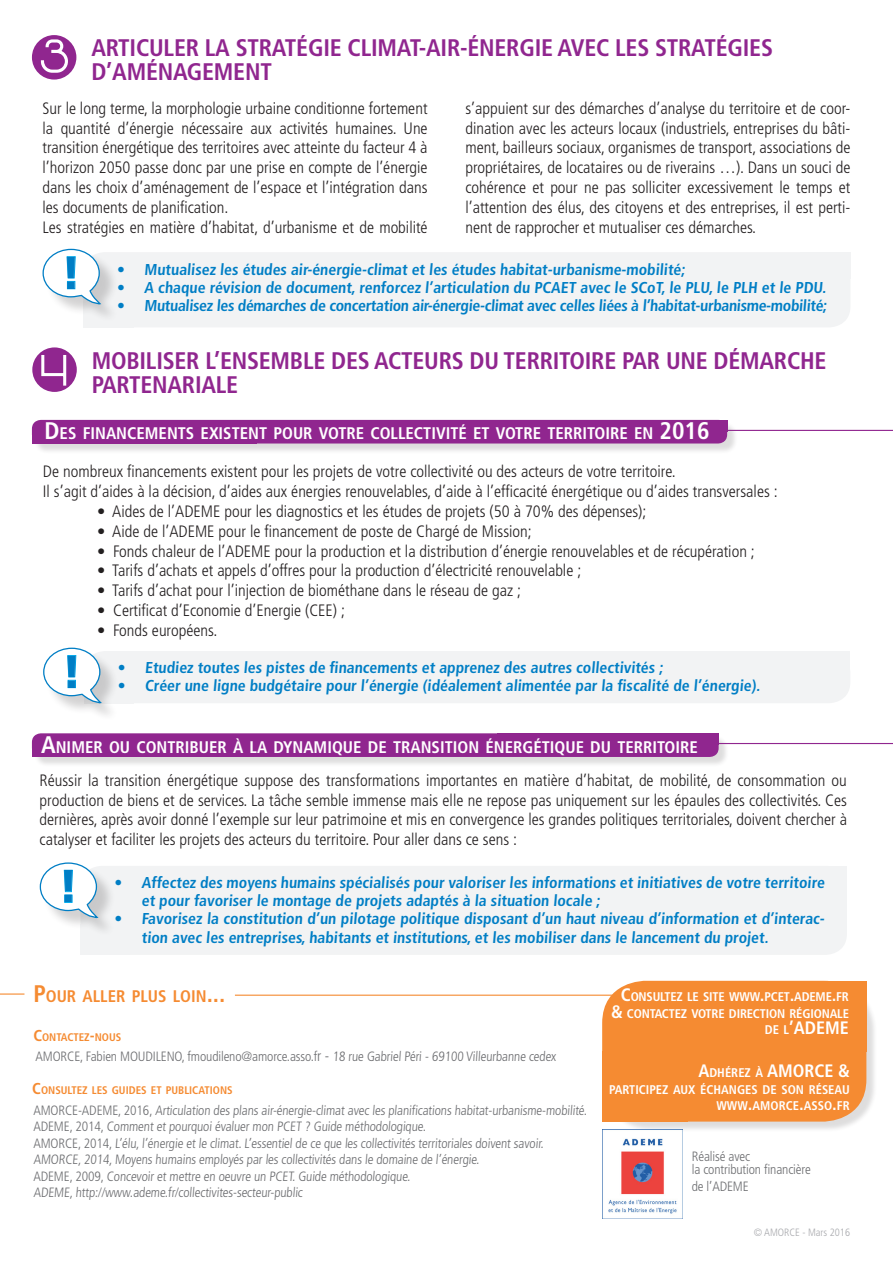
<style>
.page{position:relative;width:893px;height:1263px;background:#fff}
.page>*{position:absolute;margin:0;border:0;box-sizing:border-box;transform-origin:0 0}
.t1{font:900 condensed 45.9px "Frutiger LT Std";color:#007ec5}
.t2{font:700 condensed 24px/24px "Frutiger LT Std";letter-spacing:-.01em;color:#90268f}
.t3{font:700 condensed 18px "Frutiger LT Std";color:#fff}
.t4{font:700 condensed 16.8px "Frutiger LT Std";color:#fff}
.t5{font:700 condensed 16.8px "Frutiger LT Std";color:#f58b32}
.t6{font:300 condensed 16.5px/19.8px "Frutiger LT Std";color:#231f20;text-align:justify}
.t7{font:700 condensed 15.75px/18px "Frutiger LT Std";color:#007ec5}
.t8{font:300 condensed 13.5px "Frutiger LT Std";letter-spacing:-.01em;color:#6c6d70}
.t9{font:700 condensed 12.6px "Frutiger LT Std";letter-spacing:-.015em;color:#fff}
.t10{font:700 condensed 10.95px "Frutiger LT Std";color:#f58b32}
.t11{font:300 condensed 10.65px "Frutiger LT Std";color:#a8a9ad}
.s1{font-size:24px}
.s2{font-size:15.75px}
.s3{font-size:15px}
.s4{font-size:18px}
.s5{font-size:12.6px}
</style>
<div class="page">
<div style="left:603px;top:982px;width:274px;height:150px;background:#231f20;opacity:.15"></div>
<div style="left:602px;top:981px;width:264px;height:140px;background:#f58b32;border-radius:43px"></div>
<div style="left:781px;top:981px;width:85px;height:70px;background:#f58b32"></div>
<div style="left:602px;top:1051px;width:85px;height:70px;background:#f58b32"></div>
<div style="left:33px;top:735px;width:696px;height:32px;background:#231f20;opacity:.15"></div>
<div style="left:32px;top:733px;width:687px;height:24px;background:#90268f;border-radius:9px"></div>
<div style="left:497px;top:733px;width:222px;height:12px;background:#90268f"></div>
<div style="left:32px;top:745px;width:221px;height:12px;background:#90268f"></div>
<div style="left:33px;top:421px;width:705px;height:33px;background:#231f20;opacity:.15"></div>
<div style="left:32px;top:420px;width:695px;height:23px;background:#90268f;border-radius:9px"></div>
<div style="left:503px;top:420px;width:224px;height:12px;background:#90268f"></div>
<div style="left:32px;top:432px;width:224px;height:11px;background:#90268f"></div>
<div style="left:32px;top:35px;width:44px;height:45px;background:#90268f;border-radius:50%"></div>
<svg style="left:40px;top:38px;width:29px;height:35px"></svg>
<div style="left:83px;top:252px;width:767px;height:75px;background:#f2f3f4;border-radius:21px"></div>
<div style="left:83px;top:301px;width:50px;height:26px;background:#f2f3f4"></div>
<div style="left:800px;top:252px;width:50px;height:26px;background:#f2f3f4"></div>
<div style="left:45px;top:252px;width:74px;height:71px;background:#231f20;opacity:.2"></div>
<svg style="left:42px;top:248px;width:59px;height:57px"></svg>
<hr style="left:711px;top:430px;width:182px;height:1px;background:#90268f">
<div style="left:84px;top:651px;width:766px;height:52px;background:#f2f3f4;border-radius:21px"></div>
<div style="left:800px;top:651px;width:50px;height:18px;background:#f2f3f4"></div>
<div style="left:46px;top:650px;width:73px;height:72px;background:#231f20;opacity:.2"></div>
<svg style="left:43px;top:647px;width:59px;height:57px"></svg>
<div style="left:32px;top:347px;width:45px;height:45px;background:#90268f;border-radius:50%"></div>
<svg style="left:40px;top:355px;width:27px;height:32px"></svg>
<div style="left:80px;top:866px;width:767px;height:89px;background:#f2f3f4;border-radius:21px"></div>
<div style="left:80px;top:924px;width:50px;height:31px;background:#f2f3f4"></div>
<div style="left:797px;top:866px;width:50px;height:31px;background:#f2f3f4"></div>
<div style="left:43px;top:865px;width:73px;height:71px;background:#231f20;opacity:.2"></div>
<svg style="left:39px;top:862px;width:59px;height:57px"></svg>
<hr style="left:708px;top:743px;width:185px;height:1px;background:#90268f">
<hr style="left:0;top:993px;width:24px;height:2px;background:#f58b32">
<hr style="left:235px;top:995px;width:380px;height:1px;background:#f58b32">
<img style="left:602px;top:1129px;width:80px;height:89px">
<p class="t2" style="left:91px;top:36px;width:683px">ARTICULER LA STRATÉGIE CLIMAT-AIR-ÉNERGIE AVEC LES STRATÉGIES<br>D’AMÉNAGEMENT</p>
<p class="t6" style="left:43px;top:98px;width:387px">Sur le long terme, la morphologie urbaine conditionne fortement la quantité d’énergie nécessaire aux activités humaines. Une transition énergétique des territoires avec atteinte du facteur 4 à l’horizon 2050 passe donc par une prise en compte de l’énergie dans les choix d’aménagement de l’espace et l’intégration dans les documents de planification.</p>
<p class="t6" style="left:43px;top:217px;width:387px">Les stratégies en matière d’habitat, d’urbanisme et de mobilité</p>
<p class="t6" style="left:465px;top:98px;width:387px">s’appuient sur des démarches d’analyse du territoire et de coor&shy;dination avec les acteurs locaux (industriels, entreprises du bâti&shy;ment, bailleurs sociaux, organismes de transport, associations de propriétaires, de locataires ou de riverains …). Dans un souci de cohérence et pour ne pas solliciter excessivement le temps et l’attention des élus, des citoyens et des entreprises, il est perti&shy;nent de rapprocher et mutualiser ces démarches.</p>
<p class="t1" style="left:62px;top:245px;width:19px">!</p>
<p class="t7" style="left:117px;top:260px;width:571px">• Mutualisez les études air-énergie-climat et les études habitat-urbanisme-mobilité;</p>
<p class="t7" style="left:117px;top:278px;width:712px">• A chaque révision de document, renforcez l’articulation du PCAET avec le SCoT, le PLU, le PLH et le PDU.</p>
<p class="t7" style="left:117px;top:297px;width:713px">• Mutualisez les démarches de concertation air-énergie-climat avec celles liées à l’habitat-urbanisme-mobilité;</p>
<p class="t2" style="left:92px;top:348px;width:736px">MOBILISER L’ENSEMBLE DES ACTEURS DU TERRITOIRE PAR UNE DÉMARCHE<br>PARTENARIALE</p>
<p class="t4" style="left:45px;top:423px;width:666px"><span class="s1">D</span> ES FINANCEMENTS EXISTENT POUR VOTRE COLLECTIVITÉ ET VOTRE TERRITOIRE EN <span class="s1">2016</span></p>
<p class="t6" style="left:43px;top:462px;width:634px">De nombreux financements existent pour les projets de votre collectivité ou des acteurs de votre territoire.</p>
<p class="t6" style="left:43px;top:482px;width:736px">Il s’agit d’aides à la décision, d’aides aux énergies renouvelables, d’aide à l’efficacité énergétique ou d’aides transversales :</p>
<p class="t6" style="left:97px;top:501px;width:551px">• Aides de l’ADEME pour les diagnostics et les études de projets (50 à 70% des dépenses);</p>
<p class="t6" style="left:97px;top:521px;width:436px">• Aide de l’ADEME pour le financement de poste de Chargé de Mission;</p>
<p class="t6" style="left:97px;top:541px;width:659px">• Fonds chaleur de l’ADEME pour la production et la distribution d’énergie renouvelables et de récupération ;</p>
<p class="t6" style="left:97px;top:561px;width:486px">• Tarifs d’achats et appels d’offres pour la production d’électricité renouvelable ;</p>
<p class="t6" style="left:97px;top:581px;width:426px">• Tarifs d’achat pour l’injection de biométhane dans le réseau de gaz ;</p>
<p class="t6" style="left:97px;top:600px;width:250px">• Certificat d’Economie d’Energie (CEE) ;</p>
<p class="t6" style="left:97px;top:620px;width:122px">• Fonds européens.</p>
<p class="t7" style="left:118px;top:659px;width:548px">• Etudiez toutes les pistes de financements et apprenez des autres collectivités ;</p>
<p class="t1" style="left:63px;top:644px;width:19px">!</p>
<p class="t7" style="left:118px;top:677px;width:645px">• Créer une ligne budgétaire pour l’énergie (idéalement alimentée par la fiscalité de l’énergie).</p>
<p class="t4" style="left:41px;top:737px;width:658px"><span class="s1">A</span>NIMER OU CONTRIBUER À LA DYNAMIQUE DE TRANSITION ÉNERGÉTIQUE DU TERRITOIRE</p>
<p class="t6" style="left:40px;top:770px;width:809px">Réussir la transition énergétique suppose des transformations importantes en matière d’habitat, de mobilité, de consommation ou production de biens et de services. La tâche semble immense mais elle ne repose pas uniquement sur les épaules des collectivités. Ces dernières, après avoir donné l’exemple sur leur patrimoine et mis en convergence les grandes politiques territoriales, doivent chercher à catalyser et faciliter les projets des acteurs du territoire. Pour aller dans ce sens :</p>
<p class="t7" style="left:141px;top:874px;width:686px;text-indent:-27px">• Affectez des moyens humains spécialisés pour valoriser les informations et initiatives de votre territoire et pour favoriser le montage de projets adaptés à la situation locale ;</p>
<p class="t7" style="left:141px;top:909px;width:686px;line-height:18.9px;text-indent:-27px">• Favorisez la constitution d’un pilotage politique disposant d’un haut niveau d’information et d’interac&shy;tion avec les entreprises, habitants et institutions, et les mobiliser dans le lancement du projet.</p>
<p class="t1" style="left:59px;top:858px;width:19px">!</p>
<p class="t5" style="left:33px;top:986px;width:194px"><span class="s1">P</span>OUR ALLER PLUS LOIN<span class="s1">...</span></p>
<p class="t10" style="left:33px;top:1031px;width:89px"><span class="s2">C</span>ONTACTEZ<span class="s2">-</span>NOUS</p>
<p class="t8" style="left:35px;top:1048px;width:523px">AMORCE, Fabien MOUDILENO, fmoudileno@amorce.asso.f<span class="s3">r -</span> 18 rue Gabriel Péri - 69100 Villeurbanne cedex</p>
<p class="t10" style="left:32px;top:1084px;width:202px"><span class="s2">C</span>ONSULTEZ LES GUIDES ET PUBLICATIONS</p>
<p class="t8" style="left:33px;top:1102px;width:556px">AMORCE-ADEME, 2016, Articulation des plans air-énergie-climat avec les planifications habitat-urbanisme-mobilité.</p>
<p class="t8" style="left:33px;top:1119px;width:395px">ADEME, 2014, Comment et pourquoi évaluer mon PCET ? Guide méthodologique.</p>
<p class="t8" style="left:33px;top:1135px;width:513px">AMORCE, 2014, L’élu, l’énergie et le climat. L’essentiel de ce que les collectivités territoriales doivent savoir.</p>
<p class="t8" style="left:33px;top:1152px;width:449px">AMORCE, 2014, Moyens humains employés par les collectivités dans le domaine de l’énergie.</p>
<p class="t8" style="left:33px;top:1168px;width:380px">ADEME, 2009, Concevoir et mettre en oeuvre un PCET. Guide méthodologique.</p>
<p class="t8" style="left:33px;top:1185px;width:272px">ADEME, http://www.ademe.fr/collectivites-secteur-public</p>
<p class="t9" style="left:621px;top:989px;width:230px"><span class="s4">C</span>ONSULTEZ LE SITE WWW<span class="s4">.</span>PCET<span class="s4">.</span>ADEME<span class="s4">.</span>FR</p>
<p class="t9" style="left:611px;top:1006px;width:239px"><span class="s4">&amp;</span> CONTACTEZ VOTRE DIRECTION RÉGIONALE</p>
<p class="t3" style="left:765px;top:1017px;width:41px"><span class="s5">DE L</span>’ADEME</p>
<p class="t3" style="left:698px;top:1060px;width:81px">A<span class="s5">DHÉREZ À</span> AMORCE</p>
<p class="t3" style="left:838px;top:1060px;width:13px">&amp;</p>
<p class="t9" style="left:609px;top:1082px;width:242px">PARTICIPEZ AUX ÉCHANGES DE SON RÉSEAU</p>
<p class="t9" style="left:716px;top:1098px;width:135px">WWW<span class="s4">.</span>AMORCE<span class="s4">.</span>ASSO<span class="s4">.</span>FR</p>
<p class="t8" style="left:692px;top:1148px;width:60px">Réalisé avec</p>
<p class="t8" style="left:692px;top:1162px;width:121px">la contribution financière</p>
<p class="t8" style="left:692px;top:1178px;width:59px">de l’ADEME</p>
<p class="t11" style="left:754px;top:1227px;width:98px">© AMORCE - Mars 2016</p>
</div>
